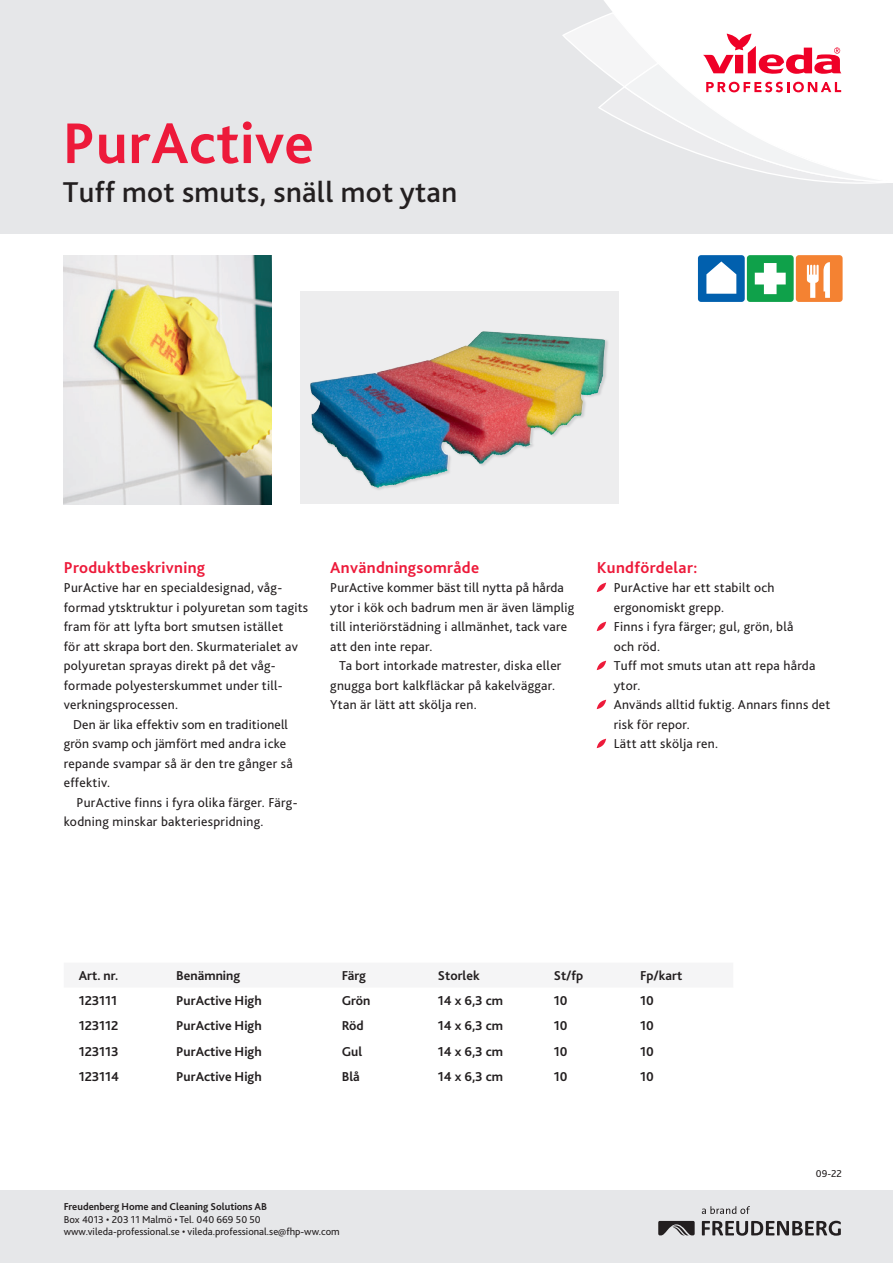
<style>
.page{position:relative;width:893px;height:1263px;background:#fff}
.page>*{position:absolute;margin:0;border:0;box-sizing:border-box;transform-origin:0 0}
.Headline{font:700 60px "Bliss 2";letter-spacing:.01em;color:#ed1a3a}
.Subline{font:500 30px "Bliss 2";letter-spacing:.01em;color:#231f20}
.Copy_cross_heading{font:700 16.5px "Bliss 2";letter-spacing:.02em;color:#ed1a3a}
.Copy_text{font:13.5px/19.5px "Bliss 2";letter-spacing:.02em;color:#231f20}
.Bullet_wings{font:13.5px/19.5px "Bliss 2";letter-spacing:.02em;color:#231f20}
.Tabell_content{font:700 13.5px "Bliss 2";color:#231f20}
.Copy_text_Indent{font:13.5px/19.5px "Bliss 2";letter-spacing:.02em;color:#231f20}
.Tabell_rubrik{font:700 13.5px "Bliss 2";color:#231f20}
.Footer_contact_detai{font:10.5px "Bliss 2";color:#231f20}
.Footer_contact_Viled{font:700 10.5px "Bliss 2";color:#231f20}
</style>
<div class="page">
<div style="left:300px;top:291px;width:319px;height:213px;background:#ededee"></div>
<div style="left:0;top:0;width:893px;height:234px;background:#e6e7e9"></div>
<div style="left:0;top:1191px;width:893px;height:72px;background:#e6e7e9"></div>
<div style="left:604px;top:0;width:289px;height:11px;background:#fff"></div>
<svg style="left:562px;top:11px;width:331px;height:173px"></svg>
<svg style="left:702px;top:1221px;width:139px;height:15px"></svg>
<svg style="left:658px;top:1221px;width:37px;height:14px"></svg>
<svg style="left:702px;top:1206px;width:48px;height:8px"></svg>
<div style="left:698px;top:255px;width:47px;height:47px;background:#0160ae;border-radius:3px"></div>
<svg style="left:706px;top:261px;width:30px;height:33px"></svg>
<div style="left:747px;top:255px;width:47px;height:47px;background:#0fa14a;border-radius:3px"></div>
<svg style="left:755px;top:263px;width:31px;height:31px"></svg>
<div style="left:796px;top:255px;width:47px;height:47px;background:#f48232;border-radius:3px"></div>
<svg style="left:807px;top:262px;width:23px;height:36px"></svg>
<div style="left:310px;top:331px;width:298px;height:160px;background:#c7c8ca;opacity:.75"></div>
<img style="left:310px;top:331px;width:173px;height:113px">
<img style="left:64px;top:255px;width:207px;height:249px">
<svg style="left:597px;top:583px;width:9px;height:9px"></svg>
<svg style="left:597px;top:622px;width:9px;height:9px"></svg>
<svg style="left:597px;top:661px;width:9px;height:9px"></svg>
<svg style="left:597px;top:700px;width:9px;height:9px"></svg>
<svg style="left:597px;top:739px;width:9px;height:9px"></svg>
<p class="Headline" style="left:63px;top:106px;width:253px">PurActive</p>
<p class="Subline" style="left:63px;top:173px;width:396px">Tuff mot smuts, snäll mot ytan</p>
<p class="Copy_cross_heading" style="left:64px;top:557px;width:143px">Produktbeskrivning</p>
<p class="Copy_text" style="left:64px;top:578px;width:246px">PurActive har en specialdesignad, våg&shy;formad ytsktruktur i polyuretan som tagits fram för att lyfta bort smutsen istället<br>för att skrapa bort den. Skurmaterialet av polyuretan sprayas direkt på det våg&shy;formade polyesterskummet under till&shy;verkningsprocessen.</p>
<p class="Copy_text" style="left:64px;top:714px;width:230px;text-indent:9px">Den är lika effektiv som en traditionell grön svamp och jämfört med andra icke repande svampar så är den tre gånger så effektiv.</p>
<p class="Copy_text_Indent" style="left:64px;top:792px;width:235px;text-indent:13px">PurActive finns i fyra olika färger. Färg&shy;kodning minskar bakteriespridning.</p>
<p class="Copy_cross_heading" style="left:330px;top:557px;width:151px">Användningsområde</p>
<p class="Copy_text" style="left:330px;top:578px;width:246px">PurActive kommer bäst till nytta på hårda ytor i kök och badrum men är även lämplig till interiörstädning i allmänhet, tack vare att den inte repar.</p>
<p class="Copy_text" style="left:330px;top:656px;width:233px;text-indent:9px">Ta bort intorkade matrester, diska eller gnugga bort kalkfläckar på kakelväggar.</p>
<p class="Copy_text" style="left:330px;top:695px;width:148px">Ytan är lätt att skölja ren.</p>
<p class="Copy_cross_heading" style="left:597px;top:557px;width:102px">Kundfördelar:</p>
<p class="Bullet_wings" style="left:614px;top:578px;width:162px">PurActive har ett stabilt och ergonomiskt grepp.</p>
<p class="Bullet_wings" style="left:614px;top:617px;width:181px">Finns i fyra färger; gul, grön, blå och röd.</p>
<p class="Bullet_wings" style="left:614px;top:656px;width:203px">Tuff mot smuts utan att repa hårda ytor.</p>
<p class="Bullet_wings" style="left:614px;top:695px;width:218px">Används alltid fuktig. Annars finns det risk för repor.</p>
<p class="Bullet_wings" style="left:614px;top:734px;width:106px">Lätt att skölja ren.</p>
<p class="Tabell_rubrik" style="left:79px;top:967px;width:41px">Art. nr.</p>
<p class="Tabell_rubrik" style="left:176px;top:967px;width:65px">Benämning</p>
<p class="Tabell_rubrik" style="left:342px;top:967px;width:26px">Färg</p>
<p class="Tabell_rubrik" style="left:438px;top:967px;width:43px">Storlek</p>
<p class="Tabell_rubrik" style="left:554px;top:967px;width:31px">St/fp</p>
<p class="Tabell_rubrik" style="left:640px;top:967px;width:44px">Fp/kart</p>
<p class="Tabell_content" style="left:79px;top:992px;width:40px">123111</p>
<p class="Tabell_content" style="left:176px;top:992px;width:87px">PurActive High</p>
<p class="Tabell_content" style="left:342px;top:992px;width:30px">Grön</p>
<p class="Tabell_content" style="left:438px;top:992px;width:67px">14 x 6,3 cm</p>
<p class="Tabell_content" style="left:554px;top:992px;width:15px">10</p>
<p class="Tabell_content" style="left:640px;top:992px;width:15px">10</p>
<p class="Tabell_content" style="left:79px;top:1017px;width:41px">123112</p>
<p class="Tabell_content" style="left:176px;top:1017px;width:87px">PurActive High</p>
<p class="Tabell_content" style="left:342px;top:1017px;width:24px">Röd</p>
<p class="Tabell_content" style="left:438px;top:1017px;width:67px">14 x 6,3 cm</p>
<p class="Tabell_content" style="left:554px;top:1017px;width:15px">10</p>
<p class="Tabell_content" style="left:640px;top:1017px;width:15px">10</p>
<p class="Tabell_content" style="left:79px;top:1043px;width:41px">123113</p>
<p class="Tabell_content" style="left:176px;top:1043px;width:87px">PurActive High</p>
<p class="Tabell_content" style="left:342px;top:1043px;width:22px">Gul</p>
<p class="Tabell_content" style="left:438px;top:1043px;width:67px">14 x 6,3 cm</p>
<p class="Tabell_content" style="left:554px;top:1043px;width:15px">10</p>
<p class="Tabell_content" style="left:640px;top:1043px;width:15px">10</p>
<p class="Tabell_content" style="left:79px;top:1068px;width:42px">123114</p>
<p class="Tabell_content" style="left:176px;top:1068px;width:87px">PurActive High</p>
<p class="Tabell_content" style="left:342px;top:1068px;width:20px">Blå</p>
<p class="Tabell_content" style="left:438px;top:1068px;width:67px">14 x 6,3 cm</p>
<p class="Tabell_content" style="left:554px;top:1068px;width:15px">10</p>
<p class="Tabell_content" style="left:640px;top:1068px;width:15px">10</p>
<p class="Footer_contact_Viled" style="left:64px;top:1200px;width:205px">Freudenberg Home and Cleaning Solutions AB</p>
<p class="Footer_contact_detai" style="left:64px;top:1212px;width:199px">Box 4013 • 203 11 Malmö • Tel. 040 669 50 50</p>
<p class="Footer_contact_detai" style="left:64px;top:1225px;width:277px">www.vileda-professional.se • vileda.professional.se@fhp-ww.com</p>
<p class="Footer_contact_detai" style="left:816px;top:1167px;width:28px">09-22</p>
</div>
